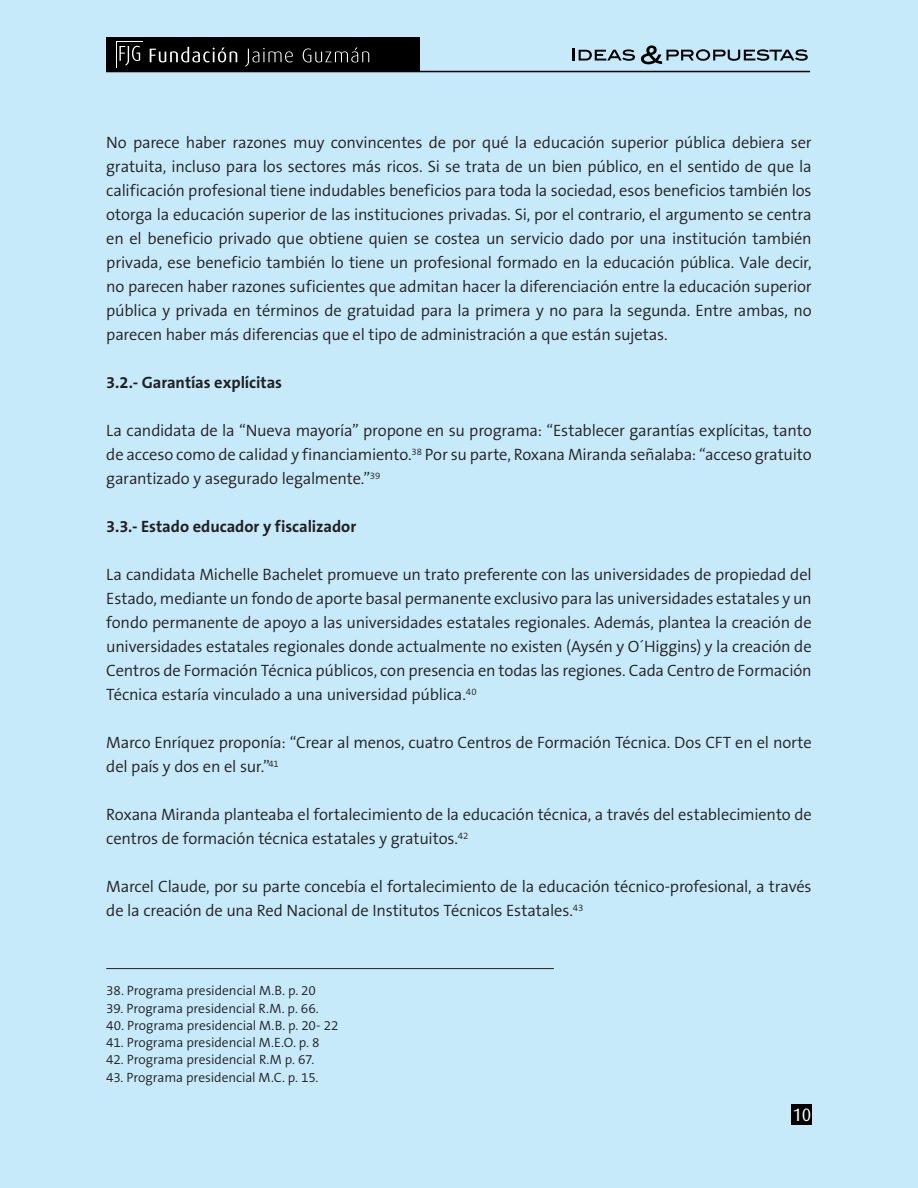
<style>
.page{position:relative;width:918px;height:1188px;background:#c6eafa}
.page>*{position:absolute;margin:0;border:0;box-sizing:border-box;transform-origin:0 0}
.t1{font:18px "Dax";color:#fff}
.t2{font:300 16.5px/24px "The Sans B4";letter-spacing:-.01em;color:#231f20;text-align:justify}
.t3{font:700 16.5px "The Sans B7";letter-spacing:-.005em;color:#231f20}
.t4{font:300 13.5px "The Sans B4";letter-spacing:-.005em;color:#231f20}
</style>
<div class="page">
<svg style="left:573px;top:48px;width:62px;height:13px"></svg>
<svg style="left:641px;top:45px;width:167px;height:19px"></svg>
<hr style="left:106px;top:71px;width:704px;height:1px;background:#000">
<div style="left:106px;top:37px;width:313px;height:35px;background:#000"></div>
<svg style="left:116px;top:41px;width:27px;height:27px"></svg>
<div style="left:117px;top:42px;width:26px;height:25px;background:#000"></div>
<svg style="left:119px;top:46px;width:21px;height:20px"></svg>
<svg style="left:150px;top:47px;width:219px;height:20px"></svg>
<div style="left:792px;top:1104px;width:20px;height:20px;background:#000"></div>
<hr style="left:106px;top:968px;width:448px;height:1px;background:#231f20">
<p class="t2" style="left:106px;top:131px;width:707px">No parece haber razones muy convincentes de por qué la educación superior pública debiera ser gratuita, incluso para los sectores más ricos. Si se trata de un bien público, en el sentido de que la calificación profesional tiene indudables beneficios para toda la sociedad, esos beneficios también los otorga la educación superior de las instituciones privadas. Si, por el contrario, el argumento se centra en el beneficio privado que obtiene quien se costea un servicio dado por una institución también privada, ese beneficio también lo tiene un profesional formado en la educación pública. Vale decir, no parecen haber razones suficientes que admitan hacer la diferenciación entre la educación superior pública y privada en términos de gratuidad para la primera y no para la segunda. Entre ambas, no parecen haber más diferencias que el tipo de administración a que están sujetas.</p>
<p class="t3" style="left:106px;top:374px;width:177px">3.2.- Garantías explícitas</p>
<p class="t2" style="left:106px;top:419px;width:707px">La candidata de la “Nueva mayoría” propone en su programa: “Establecer garantías explícitas, tanto de acceso como de calidad y financiamiento.<sup>38</sup> Por su parte, Roxana Miranda señalaba: “acceso gratuito garantizado y asegurado legalmente.”<sup>39</sup></p>
<p class="t3" style="left:106px;top:518px;width:251px">3.3.- Estado educador y fiscalizador</p>
<p class="t2" style="left:106px;top:563px;width:707px">La candidata Michelle Bachelet promueve un trato preferente con las universidades de propiedad del Estado, mediante un fondo de aporte basal permanente exclusivo para las universidades estatales y un fondo permanente de apoyo a las universidades estatales regionales. Además, plantea la creación de universidades estatales regionales donde actualmente no existen (Aysén y O´Higgins) y la creación de Centros de Formación Técnica públicos, con presencia en todas las regiones. Cada Centro de Formación Técnica estaría vinculado a una universidad pública.<sup>40</sup></p>
<p class="t2" style="left:106px;top:731px;width:707px">Marco Enríquez proponía: “Crear al menos, cuatro Centros de Formación Técnica. Dos CFT en el norte del país y dos en el sur.”<sup>41</sup></p>
<p class="t2" style="left:106px;top:803px;width:707px">Roxana Miranda planteaba el fortalecimiento de la educación técnica, a través del establecimiento de centros de formación técnica estatales y gratuitos.<sup>42</sup></p>
<p class="t2" style="left:106px;top:875px;width:707px">Marcel Claude, por su parte concebía el fortalecimiento de la educación técnico-profesional, a través de la creación de una Red Nacional de Institutos Técnicos Estatales.<sup>43</sup></p>
<p class="t4" style="left:106px;top:984px;width:211px">38. Programa presidencial M.B. p. 20</p>
<p class="t4" style="left:106px;top:1001px;width:214px">39. Programa presidencial R.M. p. 66.</p>
<p class="t4" style="left:106px;top:1018px;width:234px">40. Programa presidencial M.B. p. 20- 22</p>
<p class="t4" style="left:106px;top:1036px;width:215px">41. Programa presidencial M.E.O. p. 8</p>
<p class="t4" style="left:106px;top:1053px;width:210px">42. Programa presidencial R.M p. 67.</p>
<p class="t4" style="left:106px;top:1070px;width:214px">43. Programa presidencial M.C. p. 15.</p>
<p class="t1" style="left:792px;top:1104px;width:21px">10</p>
</div>
